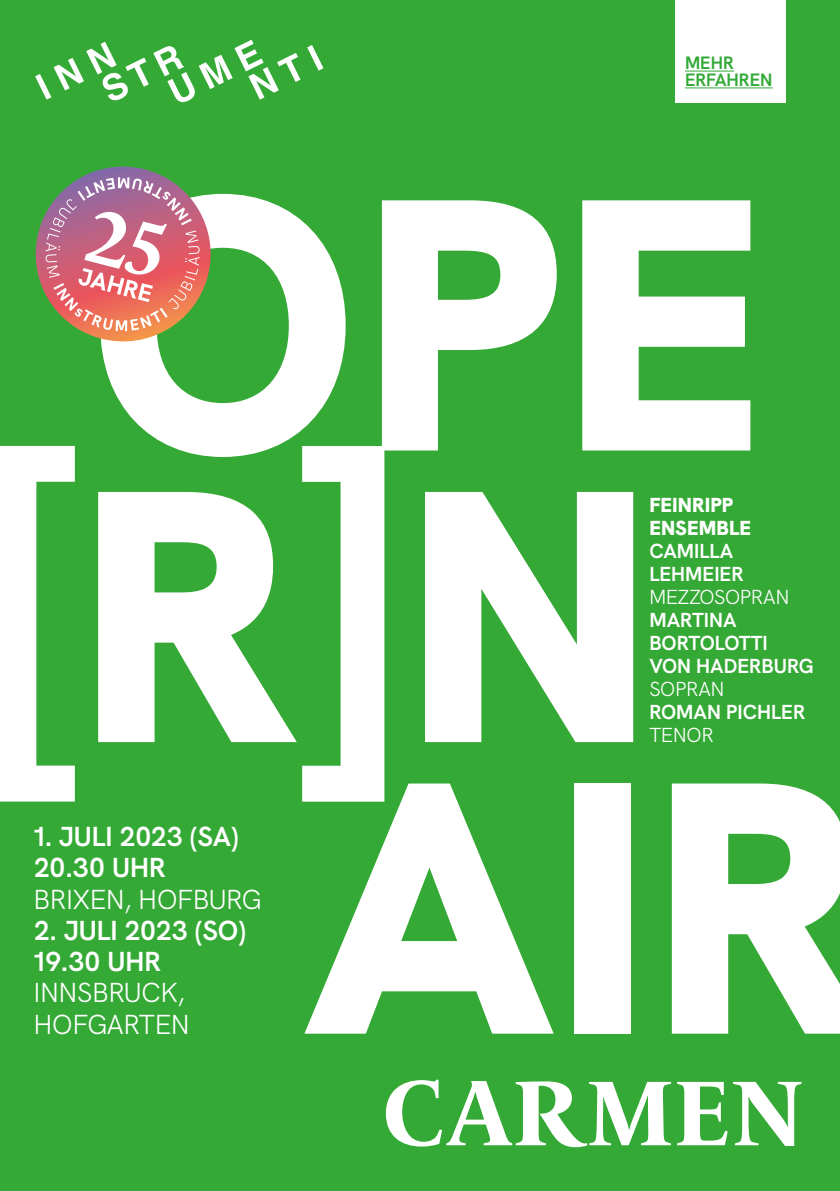
<style>
.page{position:relative;width:840px;height:1191px;background:#fff}
.page>*{position:absolute;margin:0;border:0;box-sizing:border-box;transform-origin:0 0}
.t1{font:900 358.8px/276.6px "HK Grotesk";letter-spacing:-.005em;color:#fff;text-align:center}
.t2{font:700 93.8px "Le Monde Livre Cla Std";color:#fff}
.t3{font:700 27.4px/31.2px "HK Grotesk";letter-spacing:-.01em;color:#fff}
.t4{font:27.4px/31.2px "HK Grotesk";color:#fff}
.t5{font:700 20.2px/23px "HK Grotesk";color:#fff}
.t6{font:20.2px "HK Grotesk";color:#fff}
.t7{font:900 20.2px/23px "HK Grotesk";color:#fff}
.t8{font:700 17.8px/16.8px "HK Grotesk";color:#32a937}
</style>
<div class="page">
<div style="left:0;top:0;width:839px;height:1191px;background:#35a936"></div>
<svg style="left:35px;top:167px;width:176px;height:175px"></svg>
<svg style="left:35px;top:40px;width:265px;height:62px"></svg>
<svg style="left:307px;top:45px;width:16px;height:26px"></svg>
<div style="left:675px;top:0;width:110px;height:102px;background:#fff"></div>
<hr style="left:684px;top:71px;width:49px;height:1px;background:#32a937">
<hr style="left:684px;top:88px;width:88px;height:1px;background:#32a937">
<p class="t8" style="left:684px;top:53px;width:89px">MEHR<br>ERFAHREN</p>
<h1 class="t1" style="left:-28px;top:158px;width:796px">OPE [R]N</h1>
<p class="t7" style="left:649px;top:492px;width:103px">FEINRIPP<br>ENSEMBLE</p>
<p class="t5" style="left:649px;top:538px;width:96px">CAMILLA<br>LEHMEIER</p>
<p class="t6" style="left:649px;top:581px;width:141px">MEZZOSOPRAN</p>
<p class="t5" style="left:649px;top:607px;width:166px">MARTINA<br>BORTOLOTTI<br>VON HADERBURG</p>
<p class="t6" style="left:649px;top:673px;width:77px">SOPRAN</p>
<p class="t5" style="left:649px;top:698px;width:157px">ROMAN PICHLER</p>
<p class="t6" style="left:649px;top:719px;width:66px">TENOR</p>
<h1 class="t1" style="left:303px;top:741px;width:571px">AIR</h1>
<h3 class="t3" style="left:34px;top:818px;width:206px">1. JULI 2023 (SA)<br>20.30 UHR</h3>
<h3 class="t4" style="left:34px;top:881px;width:229px">BRIXEN, HOFBURG</h3>
<h3 class="t3" style="left:34px;top:912px;width:213px">2. JULI 2023 (SO)<br>19.30 UHR</h3>
<h3 class="t4" style="left:34px;top:975px;width:157px">INNSBRUCK,<br>HOFGARTEN</h3>
<h2 class="t2" style="left:383px;top:1058px;width:422px">CARMEN</h2>
</div>
